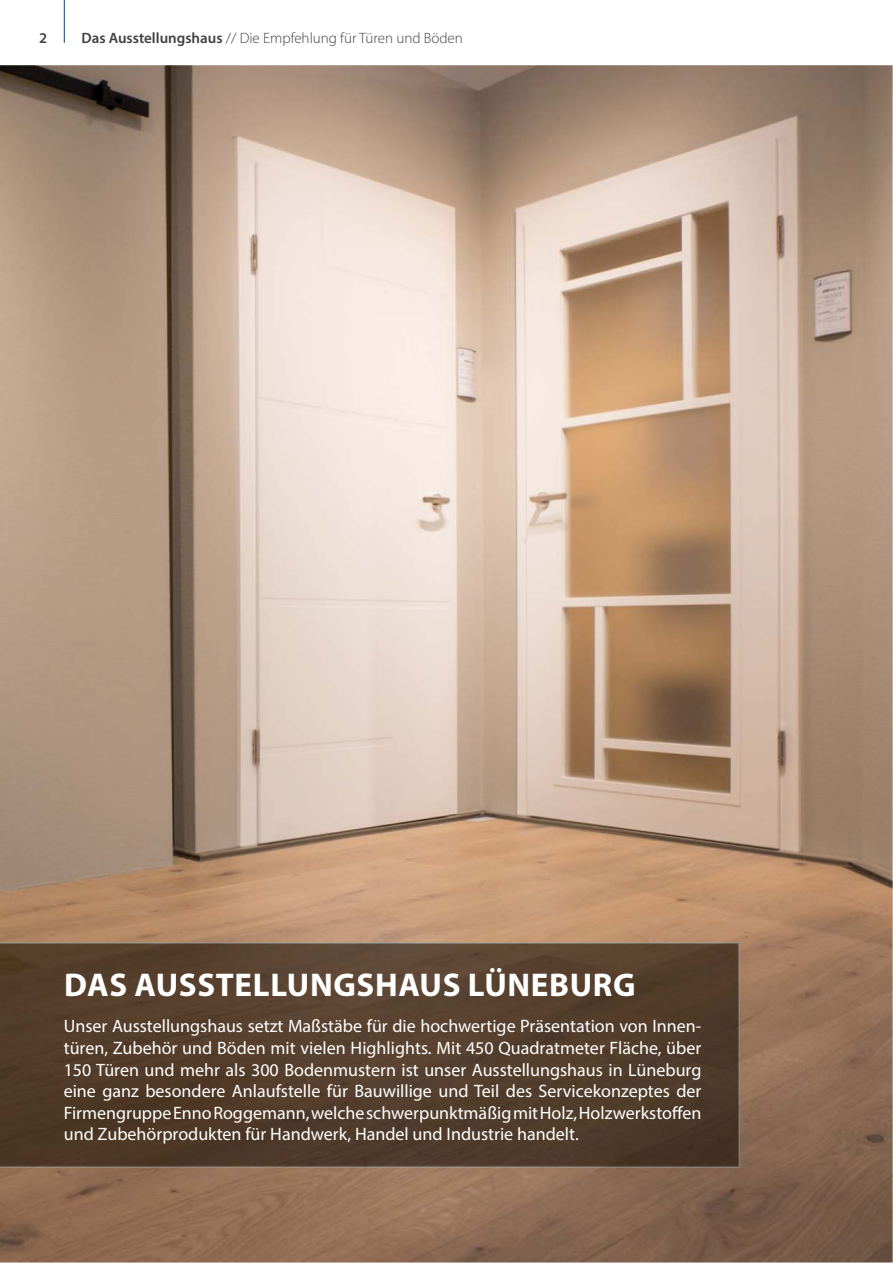
<style>
.page{position:relative;width:893px;height:1263px;background:#fff}
.page>*{position:absolute;margin:0;border:0;box-sizing:border-box;transform-origin:0 0}
.t1{font:700 33px "Myriad Pro";letter-spacing:.02em;color:#fff}
.t2{font:18px/21.6px "Myriad Pro";color:#fff;text-align:justify}
.t3{font:300 15px "Myriad Pro";color:#404041}
.t4{font:600 15px "Myriad Pro";color:#404041}
.s1{font-weight:600}
</style>
<div class="page">
<img style="left:0;top:65px;width:893px;height:1198px">
<img style="left:0;top:988px;width:687px;height:174px">
<img style="left:0;top:942px;width:740px;height:46px">
<img style="left:687px;top:985px;width:53px;height:182px">
<img style="left:0;top:1162px;width:688px;height:5px">
<hr style="left:64px;top:0;width:1px;height:43px;background:#005aaa">
<p class="t4" style="left:39px;top:32px;width:10px">2</p>
<p class="t3" style="left:81px;top:32px;width:383px"><span class="s1">Das Ausstellungshaus</span> // Die Empfehlung für Türen und Böden</p>
<h1 class="t1" style="left:64px;top:965px;width:573px">DAS AUSSTELLUNGSHAUS LÜNEBURG</h1>
<p class="t2" style="left:64px;top:1017px;width:639px">Unser Ausstellungshaus setzt Maßstäbe für die hochwertige Präsentation von Innen&shy;türen, Zubehör und Böden mit vielen Highlights. Mit 450 Quadratmeter Fläche, über 150 Türen und mehr als 300 Bodenmustern ist unser Ausstellungshaus in Lüneburg eine ganz besondere Anlaufstelle für Bauwillige und Teil des Servicekonzeptes der Firmengruppe Enno Roggemann, welche schwerpunktmäßig mit Holz, Holzwerkstoffen und Zubehörprodukten für Handwerk, Handel und Industrie handelt.</p>
</div>
